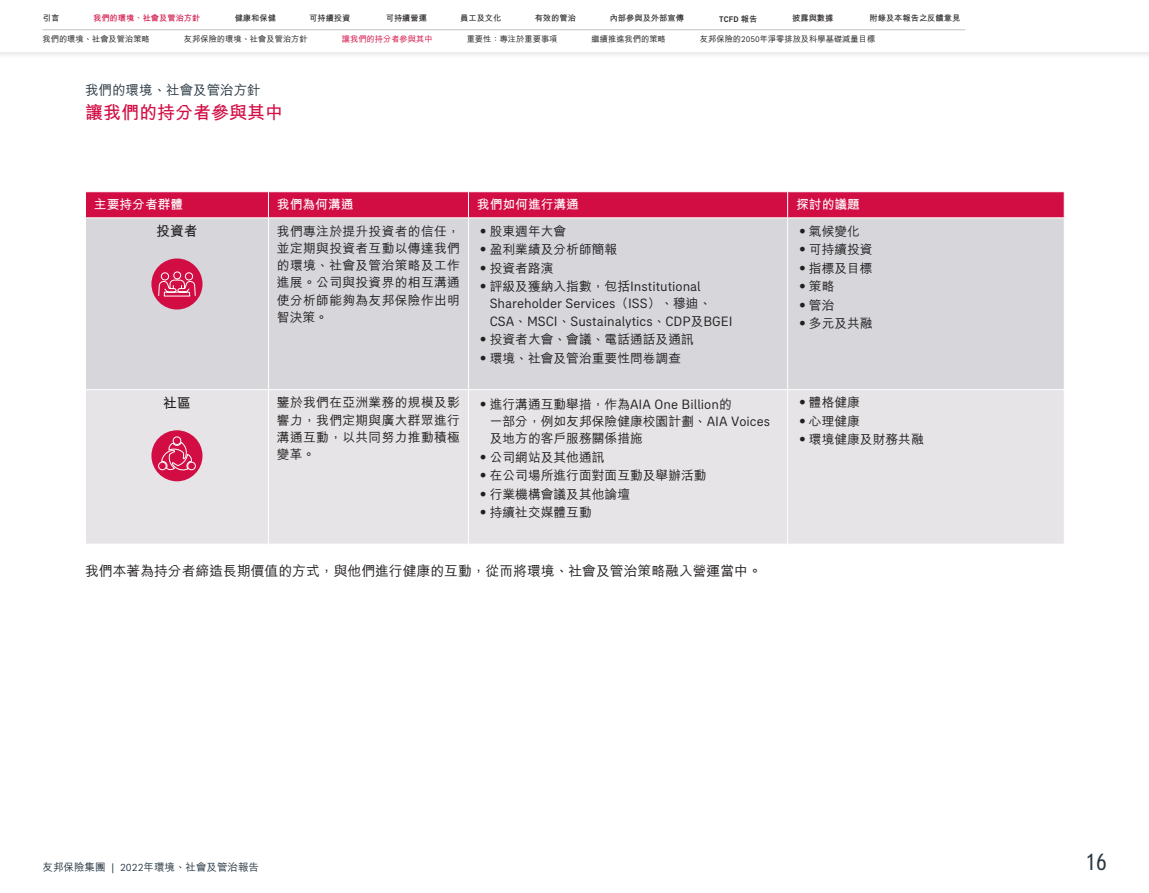
<style>
.page{position:relative;width:1149px;height:893px;background:#fff}
.page>*{position:absolute;margin:0;border:0;box-sizing:border-box;transform-origin:0 0}
.t1{font:condensed 24px "AIA Everest";color:#2b3944}
.Page_Title_Cont{font:700 18px "M Hei HK";color:#d20d44}
.t2{font:13.8px/17.2px "AIA Everest";color:#231f20}
.Bodytext{font:500 13.8px "M Hei HK";color:#231f20}
.T-Text-Centre{font:700 13.8px "M Hei HK";color:#231f20}
.Section-Title{font:500 13.5px "M Hei HK";color:#2b3944}
.T-Text_8_5pt{font:500 12.75px/17.2px "M Hei HK";color:#231f20;text-align:justify}
.T-ColHead_Left{font:700 12.75px "M Hei HK";color:#fff}
.t3{font:500 10.5px "M Hei HK";color:#2b3944}
.t4{font:500 8.25px "M Hei HK";color:#231f20}
.t5{font:700 8.25px "M Hei HK";color:#231f20}
.t6{font:700 8.25px "M Hei HK";color:#d20d44}
.t7{font:500 8.25px "M Hei HK";color:#d20d44}
.t8{font:500 8.25px "AIA Everest";color:#231f20}
.s1{font-family:"M Hei HK";font-weight:700}
.s2{font-family:"AIA Everest";font-weight:400}
.s3{font-family:"M Hei HK";font-weight:500;font-size:12.75px}
.s4{font-family:"AIA Everest";font-weight:400;font-size:13.8px}
</style>
<div class="page">
<div style="left:86px;top:218px;width:977px;height:171px;background:#d6d6db"></div>
<div style="left:86px;top:390px;width:977px;height:154px;background:#e6e4e6"></div>
<div style="left:85px;top:192px;width:979px;height:25px;background:#d20d44"></div>
<hr style="left:268px;top:218px;width:1px;height:171px;background:#fff">
<hr style="left:468px;top:218px;width:1px;height:171px;background:#fff">
<hr style="left:787px;top:218px;width:1px;height:171px;background:#fff">
<hr style="left:268px;top:390px;width:1px;height:154px;background:#fff">
<hr style="left:468px;top:390px;width:1px;height:154px;background:#fff">
<hr style="left:787px;top:390px;width:1px;height:154px;background:#fff">
<div style="left:151px;top:258px;width:51px;height:51px;background:#d20d44;border-radius:50%"></div>
<svg style="left:158px;top:271px;width:38px;height:26px"></svg>
<div style="left:151px;top:430px;width:51px;height:51px;background:#d20d44;border-radius:50%"></div>
<svg style="left:158px;top:436px;width:38px;height:35px"></svg>
<div style="left:0;top:0;width:1148px;height:60px;background:#f6f6f6"></div>
<div style="left:0;top:0;width:1148px;height:52px;background:#fff"></div>
<hr style="left:43px;top:30px;width:921px;height:1px;background:#c1c1c6">
<p class="t5" style="left:43px;top:12px;width:18px">引言</p>
<p class="t6" style="left:93px;top:12px;width:109px">我們的環境、社會及管治方針</p>
<p class="t5" style="left:234px;top:12px;width:43px">健康和保健</p>
<p class="t5" style="left:309px;top:12px;width:43px">可持續投資</p>
<p class="t5" style="left:385px;top:12px;width:43px">可持續營運</p>
<p class="t5" style="left:460px;top:12px;width:43px">員工及文化</p>
<p class="t5" style="left:534px;top:12px;width:43px">有效的管治</p>
<p class="t5" style="left:609px;top:12px;width:76px">內部參與及外部宣傳</p>
<p class="t8" style="left:719px;top:14px;width:40px">TCFD <span class="s1">報告</span></p>
<p class="t5" style="left:791px;top:12px;width:43px">披露與數據</p>
<p class="t5" style="left:869px;top:12px;width:92px">附錄及本報吿之反饋意見</p>
<p class="t4" style="left:43px;top:33px;width:109px">我們的環境、社會及管治策略</p>
<p class="t4" style="left:184px;top:33px;width:125px">友邦保險的環境、社會及管治方針</p>
<p class="t7" style="left:342px;top:33px;width:92px">讓我們的持分者參與其中</p>
<p class="t4" style="left:466px;top:33px;width:92px">重要性：專注於重要事項</p>
<p class="t4" style="left:591px;top:33px;width:76px">繼續推進我們的策略</p>
<p class="t4" style="left:699px;top:33px;width:177px">友邦保險的<span class="s2">2050</span>年淨零排放及科學基礎減量目標</p>
<p class="Section-Title" style="left:85px;top:80px;width:177px">我們的環境、社會及管治方針</p>
<p class="Page_Title_Cont" style="left:85px;top:99px;width:199px">讓我們的持分者參與其中</p>
<p class="T-ColHead_Left" style="left:94px;top:195px;width:91px">主要持分者群體</p>
<p class="T-ColHead_Left" style="left:277px;top:195px;width:78px">我們為何溝通</p>
<p class="T-ColHead_Left" style="left:477px;top:195px;width:103px">我們如何進行溝通</p>
<p class="T-ColHead_Left" style="left:795px;top:195px;width:65px">探討的議題</p>
<p class="T-Text-Centre" style="left:156px;top:221px;width:43px">投資者</p>
<p class="T-Text_8_5pt" style="left:277px;top:221px;width:184px">我們專注於提升投資者的信任，並定期與投資者互動以傳達我們的環境、社會及管治策略及工作進展。公司與投資界的相互溝通使分析師能夠為友邦保險作出明智決策。</p>
<p class="T-Text_8_5pt" style="left:477px;top:221px;width:91px">•股東週年大會</p>
<p class="T-Text_8_5pt" style="left:795px;top:221px;width:65px">•氣候變化</p>
<p class="T-Text_8_5pt" style="left:795px;top:240px;width:78px">•可持續投資</p>
<p class="T-Text_8_5pt" style="left:795px;top:258px;width:78px">•指標及目標</p>
<p class="T-Text_8_5pt" style="left:795px;top:277px;width:40px">•策略</p>
<p class="T-Text_8_5pt" style="left:795px;top:295px;width:40px">•管治</p>
<p class="T-Text_8_5pt" style="left:795px;top:314px;width:78px">•多元及共融</p>
<p class="T-Text_8_5pt" style="left:477px;top:240px;width:142px">•盈利業績及分析師簡報</p>
<p class="T-Text_8_5pt" style="left:477px;top:258px;width:78px">•投資者路演</p>
<p class="t2" style="left:489px;top:278px;width:244px;text-indent:-13px"><span class="s3">•評級及獲納入指數，包括</span>Institutional<br>Shareholder Services<span class="s3">（</span>ISS<span class="s3">）、穆迪、<br></span>CSA<span class="s3">、</span>MSCI<span class="s3">、</span>Sustainalytics<span class="s3">、</span>CDP<span class="s3">及</span>BGEI</p>
<p class="T-Text_8_5pt" style="left:477px;top:330px;width:218px">•投資者大會、會議、電話通話及通訊</p>
<p class="T-Text_8_5pt" style="left:477px;top:348px;width:206px">•環境、社會及管治重要性問卷調查</p>
<p class="T-Text-Centre" style="left:163px;top:393px;width:29px">社區</p>
<p class="T-Text_8_5pt" style="left:277px;top:393px;width:184px">鑒於我們在亞洲業務的規模及影響力，我們定期與廣大群眾進行溝通互動，以共同努力推動積極變革。</p>
<p class="T-Text_8_5pt" style="left:489px;top:394px;width:282px;text-align:left;text-indent:-13px">•進行溝通互動舉措，作為<span class="s4">AIA One Billion</span>的<br>一部分，例如友邦保險健康校園計劃、<span class="s4">AIA Voices</span>及地方的客戶服務關係措施</p>
<p class="T-Text_8_5pt" style="left:477px;top:447px;width:129px">•公司網站及其他通訊</p>
<p class="T-Text_8_5pt" style="left:477px;top:466px;width:231px">•在公司場所進行面對面互動及舉辦活動</p>
<p class="T-Text_8_5pt" style="left:477px;top:484px;width:155px">•行業機構會議及其他論壇</p>
<p class="T-Text_8_5pt" style="left:477px;top:503px;width:116px">•持續社交媒體互動</p>
<p class="Bodytext" style="left:85px;top:561px;width:678px">我們本著為持分者締造長期價值的方式，與他們進行健康的互動，從而將環境、社會及管治策略融入營運當中。</p>
<p class="T-Text_8_5pt" style="left:795px;top:393px;width:65px">•體格健康</p>
<p class="T-Text_8_5pt" style="left:795px;top:412px;width:65px">•心理健康</p>
<p class="T-Text_8_5pt" style="left:795px;top:430px;width:129px">•環境健康及財務共融</p>
<p class="t3" style="left:43px;top:859px;width:218px">友邦保險集團 | <span class="s2">2022</span>年環境、社會及管治報告</p>
<h1 class="t1" style="left:1085px;top:849px;width:22px">16</h1>
</div>
